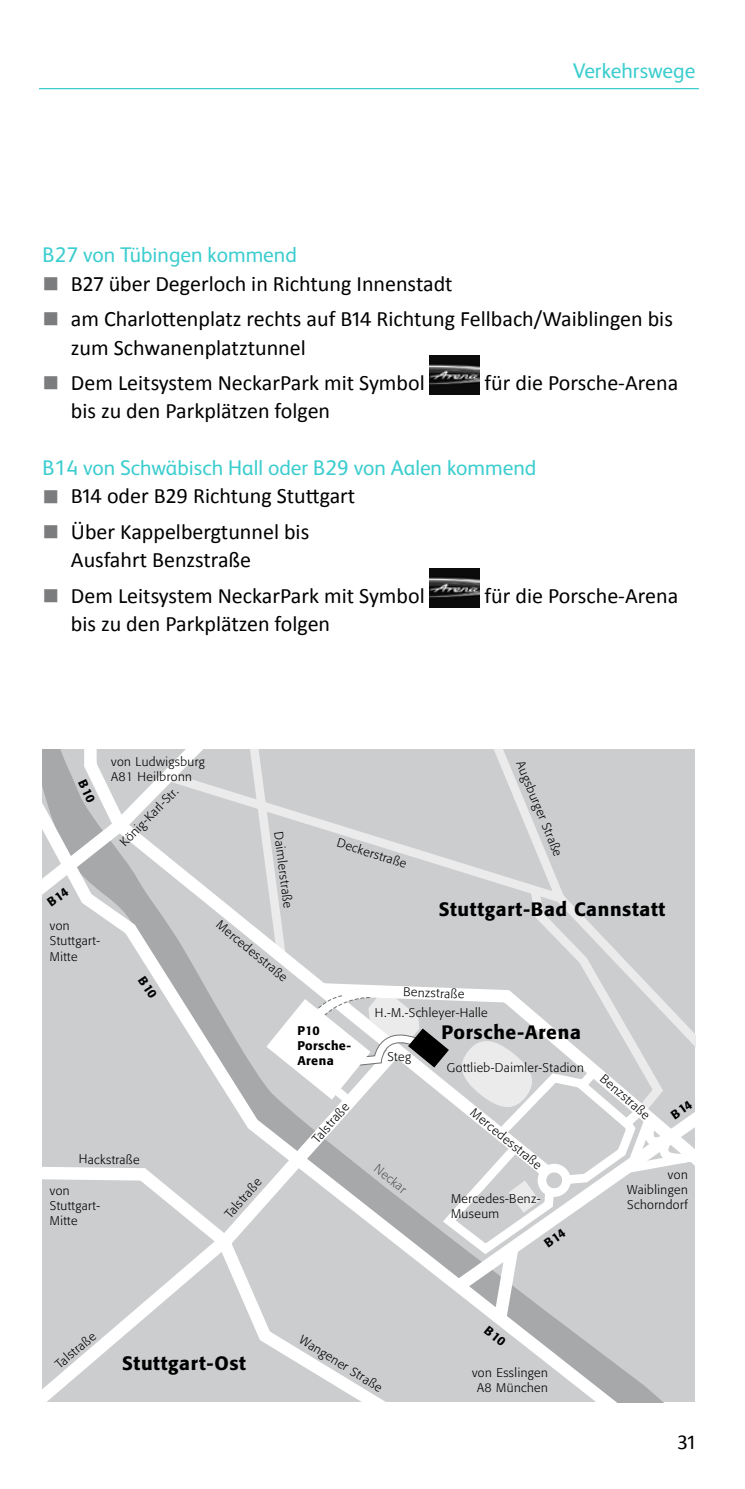
<style>
.page{position:relative;width:745px;height:1489px;background:#fff}
.page>*{position:absolute;margin:0;border:0;box-sizing:border-box;transform-origin:0 0}
.Liste_3{font:22px/28.2px "Calibri";color:#000}
.Head_3{font:21.25px "Lloyds Sans";color:#3ccdcf}
.LebKolTitle{font:21.25px "Lloyds Sans";color:#3ccdcf}
.t1{font:21.25px "Calibri";color:#000}
.t2{font:500 19.25px "Formata";letter-spacing:.035em;color:#000}
.t3{font:300 12.5px/15.2px "Formata";letter-spacing:.035em;color:#000}
.t4{font:500 12.5px/15px "Formata";letter-spacing:.035em;color:#000}
.t5{font:300 12.5px "Formata";color:#58585a}
</style>
<div class="page">
<hr style="left:39px;top:88px;width:659px;height:1px;background:#3ccdcf">
<svg style="left:43px;top:749px;width:651px;height:652px;background:#ced0d1"></svg>
<svg style="left:317px;top:1061px;width:377px;height:198px"></svg>
<svg style="left:266px;top:994px;width:182px;height:105px"></svg>
<img style="left:429px;top:355px;width:50px;height:40px">
<img style="left:429px;top:568px;width:50px;height:39px">
<svg style="left:543px;top:1228px;width:23px;height:19px"></svg>
<svg style="left:669px;top:1099px;width:23px;height:20px"></svg>
<svg style="left:47px;top:887px;width:22px;height:19px"></svg>
<svg style="left:483px;top:1325px;width:23px;height:21px"></svg>
<svg style="left:78px;top:779px;width:17px;height:24px"></svg>
<svg style="left:138px;top:975px;width:19px;height:23px"></svg>
<p class="LebKolTitle" style="left:572px;top:56px;width:124px">Verkehrswege</p>
<p class="Head_3" style="left:43px;top:240px;width:255px">B27 von Tübingen kommend</p>
<p class="Liste_3" style="left:71px;top:268px;width:383px">B27 über Degerloch in Richtung Innenstadt</p>
<p class="Liste_3" style="left:71px;top:304px;width:603px">am Charlottenplatz rechts auf B14 Richtung Fellbach/Waiblingen bis zum Schwanenplatztunnel</p>
<p class="Liste_3" style="left:71px;top:367px;width:355px">Dem Leitsystem NeckarPark mit Symbol</p>
<p class="Liste_3" style="left:484px;top:367px;width:195px">für die Porsche-Arena</p>
<p class="Liste_3" style="left:71px;top:396px;width:260px">bis zu den Parkplätzen folgen</p>
<p class="Head_3" style="left:43px;top:452px;width:495px">B14 von Schwäbisch Hall oder B29 von Aalen kommend</p>
<p class="Liste_3" style="left:71px;top:481px;width:286px">B14 oder B29 Richtung Stuttgart</p>
<p class="Liste_3" style="left:71px;top:516px;width:240px">Über Kappelbergtunnel bis<br>Ausfahrt Benzstraße</p>
<p class="Liste_3" style="left:71px;top:580px;width:355px">Dem Leitsystem NeckarPark mit Symbol</p>
<p class="Liste_3" style="left:484px;top:580px;width:195px">für die Porsche-Arena</p>
<p class="Liste_3" style="left:71px;top:608px;width:260px">bis zu den Parkplätzen folgen</p>
<p class="t3" style="left:111px;top:753px;width:95px">von Ludwigsburg<br>A81 Heilbronn</p>
<p class="t3" style="left:116px;top:838px;width:78px;rotate:-45deg">König-Karl-Str.</p>
<p class="t3" style="left:50px;top:918px;width:52px">von<br>Stuttgart-<br>Mitte</p>
<p class="t3" style="left:79px;top:1151px;width:62px;rotate:1deg">Hackstraße</p>
<p class="t3" style="left:50px;top:1182px;width:52px">von<br>Stuttgart-<br>Mitte</p>
<p class="t3" style="left:286px;top:830px;width:79px;rotate:83deg">Daimlerstraße</p>
<p class="t3" style="left:222px;top:917px;width:89px;rotate:39deg">Mercedesstraße</p>
<p class="t3" style="left:339px;top:834px;width:74px;rotate:18deg">Deckerstraße</p>
<p class="t3" style="left:527px;top:758px;width:103px;rotate:68deg">Augsburger Straße</p>
<p class="t2" style="left:438px;top:896px;width:228px">Stuttgart-Bad Cannstatt</p>
<p class="t3" style="left:403px;top:983px;width:63px;rotate:3deg">Benzstraße</p>
<p class="t3" style="left:221px;top:1210px;width:50px;rotate:-49deg">Talstraße</p>
<p class="t4" style="left:297px;top:1023px;width:55px">P10<br>Porsche-<br>Arena</p>
<p class="t3" style="left:309px;top:1136px;width:50px;rotate:-49deg">Talstraße</p>
<p class="t3" style="left:375px;top:1004px;width:114px">H.-M.-Schleyer-Halle</p>
<p class="t3" style="left:387px;top:1049px;width:25px">Steg</p>
<p class="t2" style="left:441px;top:1020px;width:140px">Porsche-Arena</p>
<p class="t3" style="left:446px;top:1059px;width:138px">Gottlieb-Daimler-Stadion</p>
<p class="t5" style="left:380px;top:1160px;width:39px;rotate:39deg">Neckar</p>
<p class="t3" style="left:476px;top:1105px;width:89px;rotate:39deg">Mercedesstraße</p>
<p class="t3" style="left:450px;top:1190px;width:91px">Mercedes-Benz-<br>Museum</p>
<p class="t3" style="left:606px;top:1070px;width:63px;rotate:41deg">Benzstraße</p>
<p class="t3" style="left:626px;top:1166px;width:62px;text-align:justify;text-indent:41px">von Waiblingen Schorndorf</p>
<p class="t3" style="left:52px;top:1359px;width:50px;rotate:-40deg">Talstraße</p>
<p class="t2" style="left:122px;top:1351px;width:125px">Stuttgart-Ost</p>
<p class="t3" style="left:304px;top:1331px;width:96px;rotate:32deg">Wangener Straße</p>
<p class="t3" style="left:471px;top:1364px;width:77px;text-align:center">von Esslingen<br>A8 München</p>
<p class="t1" style="left:677px;top:1428px;width:19px">31</p>
</div>
